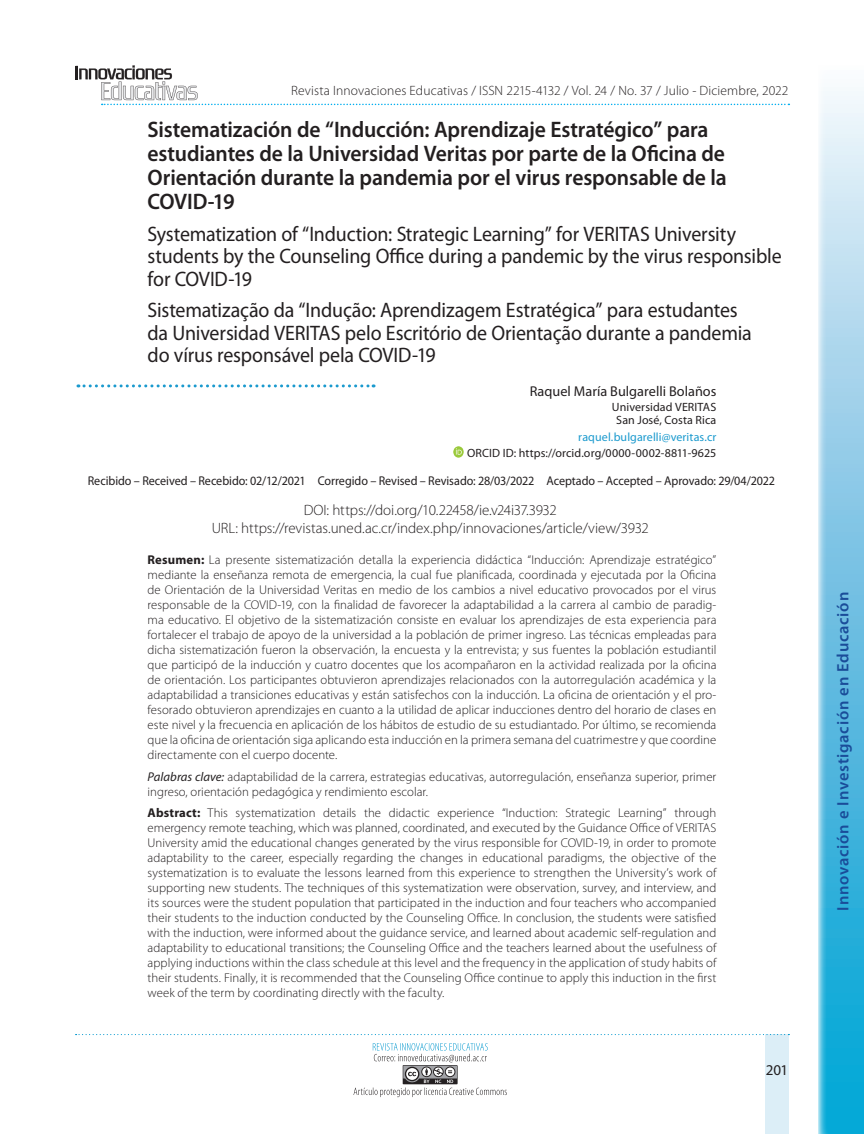
<style>
.page{position:relative;width:864px;height:1134px;background:#fff}
.page>*{position:absolute;margin:0;border:0;box-sizing:border-box;transform-origin:0 0}
.t1{font:600 22.5px/24px "Myriad Pro";letter-spacing:-.005em;color:#231f20;scale:.96 1}
.t2{font:21px/22.5px "Myriad Pro";letter-spacing:-.01em;color:#231f20;scale:.95 1}
.t3{font:600 16.5px "Myriad Pro";letter-spacing:.045em;color:#1a4c99}
.t4{font:300 15px/18px "Myriad Pro";letter-spacing:-.005em;color:#231f20;text-align:center}
.t5{font:15px "Myriad Pro";color:#231f20}
.t6{font:14.25px "Myriad Pro";color:#231f20}
.t7{font:300 13.5px "Myriad Pro";letter-spacing:.01em;color:#231f20}
.t8{font:300 12.75px/15px "Myriad Pro";letter-spacing:.005em;color:#231f20;text-align:justify}
.t9{font:12.75px "Myriad Pro";color:#231f20;scale:.95 1}
.t10{font:12px/13.5px "Myriad Pro";letter-spacing:.01em;color:#231f20;text-align:center}
.t11{font:12px "Myriad Pro";letter-spacing:.01em;color:#1b9ace}
.s1{font-weight:700}
.s2{font-weight:400;font-style:italic}
</style>
<div class="page">
<div style="left:765px;top:1034px;width:23px;height:100px;background:#dceef7"></div>
<svg style="left:76px;top:1034px;width:713px;height:1px"></svg>
<svg style="left:354px;top:1043px;width:153px;height:54px"></svg>
<svg style="left:76px;top:65px;width:713px;height:40px"></svg>
<svg style="left:818px;top:91px;width:46px;height:1043px;background:#79c7e6"></svg>
<svg style="left:454px;top:447px;width:10px;height:10px"></svg>
<svg style="left:78px;top:384px;width:296px;height:3px"></svg>
<p class="t7" style="left:291px;top:83px;width:499px">Revista Innovaciones Educativas / ISSN 2215-4132 / Vol. 24 / No. 37 / Julio - Diciembre, 2022</p>
<h1 class="t1" style="left:148px;top:118px;width:605px">Sistematización de “Inducción: Aprendizaje Estratégico” para estudiantes de la Universidad Veritas por parte de la Oficina de Orientación durante la pandemia por el virus responsable de la COVID-19</h1>
<h2 class="t2" style="left:148px;top:223px;width:669px">Systematization of “Induction: Strategic Learning” for VERITAS University students by the Counseling Office during a pandemic by the virus responsible for COVID-19</h2>
<h2 class="t2" style="left:148px;top:300px;width:638px">Sistematização da “Indução: Aprendizagem Estratégica” para estudantes da Universidad VERITAS pelo Escritório de Orientação durante a pandemia do vírus responsável pela COVID-19</h2>
<p class="t6" style="left:530px;top:383px;width:188px">Raquel María Bulgarelli Bolaños</p>
<p class="t10" style="left:612px;top:400px;width:106px">Universidad VERITAS<br>San José, Costa Rica</p>
<p class="t11" style="left:578px;top:430px;width:140px">raquel.bulgarelli@veritas.cr</p>
<p class="t10" style="left:467px;top:447px;width:251px">ORCID ID: https://orcid.org/0000-0002-8811-9625</p>
<p class="t9" style="left:88px;top:474px;width:725px">Recibido – Received – Recebido: 02/12/2021 Corregido – Revised – Revisado: 28/03/2022 Aceptado – Accepted – Aprovado: 29/04/2022</p>
<p class="t4" style="left:212px;top:501px;width:439px">DOI: https://doi.org/10.22458/ie.v24i37.3932<br>URL: https://revistas.uned.ac.cr/index.php/innovaciones/article/view/3932</p>
<p class="t8" style="left:148px;top:552px;width:570px"><span class="s1">Resumen:</span> La presente sistematización detalla la experiencia didáctica “Inducción: Aprendizaje estratégico” mediante la enseñanza remota de emergencia, la cual fue planificada, coordinada y ejecutada por la Oficina de Orientación de la Universidad Veritas en medio de los cambios a nivel educativo provocados por el virus responsable de la COVID-19, con la finalidad de favorecer la adaptabilidad a la carrera al cambio de paradig&shy;ma educativo. El objetivo de la sistematización consiste en evaluar los aprendizajes de esta experiencia para fortalecer el trabajo de apoyo de la universidad a la población de primer ingreso. Las técnicas empleadas para dicha sistematización fueron la observación, la encuesta y la entrevista; y sus fuentes la población estudiantil que participó de la inducción y cuatro docentes que los acompañaron en la actividad realizada por la oficina de orientación. Los participantes obtuvieron aprendizajes relacionados con la autorregulación académica y la adaptabilidad a transiciones educativas y están satisfechos con la inducción. La oficina de orientación y el pro&shy;fesorado obtuvieron aprendizajes en cuanto a la utilidad de aplicar inducciones dentro del horario de clases en este nivel y la frecuencia en aplicación de los hábitos de estudio de su estudiantado. Por último, se recomienda que la oficina de orientación siga aplicando esta inducción en la primera semana del cuatrimestre y que coordine directamente con el cuerpo docente.</p>
<p class="t8" style="left:148px;top:769px;width:570px"><span class="s2">Palabras clave:</span> adaptabilidad de la carrera, estrategias educativas, autorregulación, enseñanza superior, primer ingreso, orientación pedagógica y rendimiento escolar.</p>
<p class="t8" style="left:148px;top:806px;width:570px"><span class="s1">Abstract:</span> This systematization details the didactic experience “Induction: Strategic Learning” through emergency remote teaching, which was planned, coordinated, and executed by the Guidance Office of VERITAS University amid the educational changes generated by the virus responsible for COVID-19, in order to promote adaptability to the career, especially regarding the changes in educational paradigms, the objective of the systematization is to evaluate the lessons learned from this experience to strengthen the University’s work of supporting new students. The techniques of this systematization were observation, survey, and interview, and its sources were the student population that participated in the induction and four teachers who accompanied their students to the induction conducted by the Counseling Office. In conclusion, the students were satisfied with the induction, were informed about the guidance service, and learned about academic self-regulation and adaptability to educational transitions; the Counseling Office and the teachers learned about the usefulness of applying inductions within the class schedule at this level and the frequency in the application of study habits of their students. Finally, it is recommended that the Counseling Office continue to apply this induction in the first week of the term by coordinating directly with the faculty.</p>
<p class="t5" style="left:766px;top:1061px;width:24px">201</p>
<p class="t3" style="left:834px;top:911px;width:320px;rotate:-90deg">Innovación e Investigación en Educación</p>
</div>
